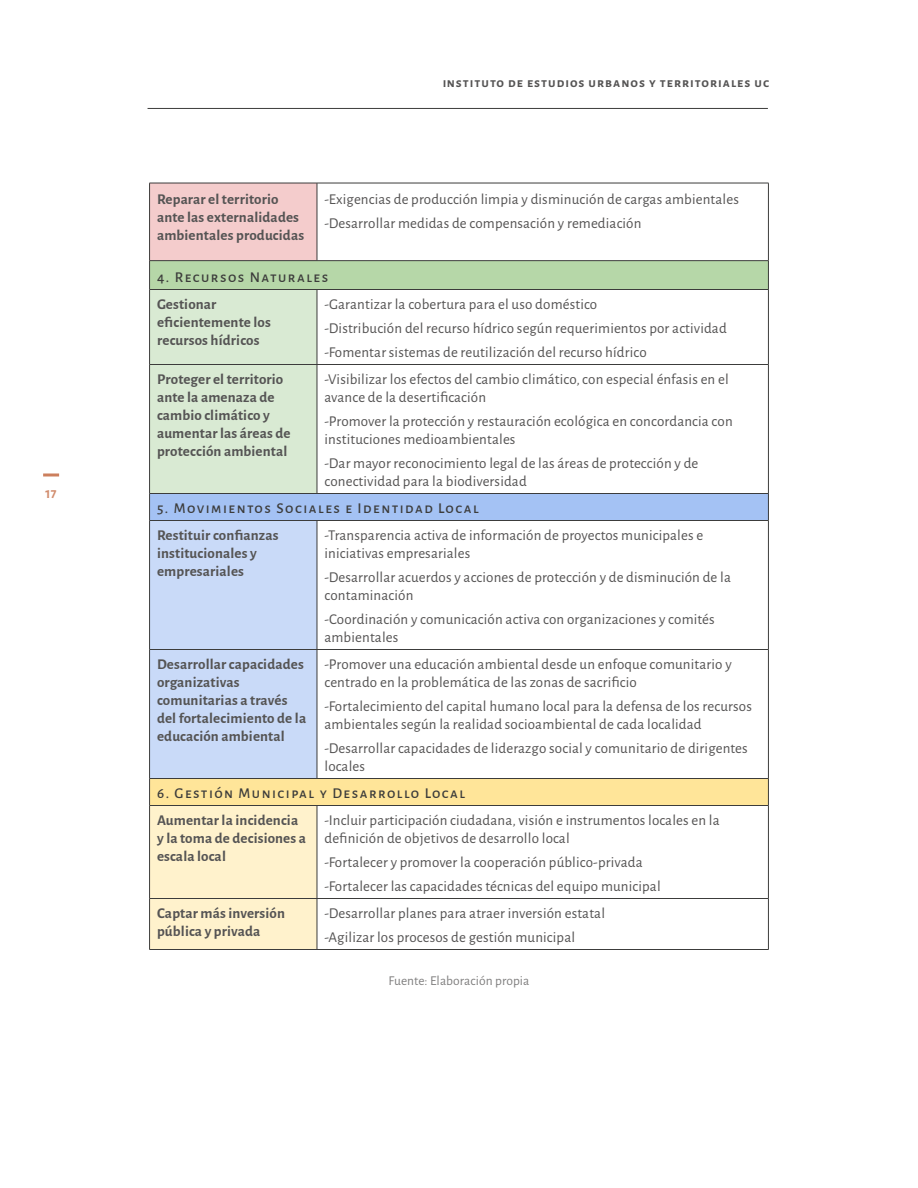
<style>
.page{position:relative;width:918px;height:1188px;background:#fff}
.page>*{position:absolute;margin:0;border:0;box-sizing:border-box;transform-origin:0 0}
.t1{font:15px/18px "Alegreya Sans";letter-spacing:.01em;color:#555454}
.t2{font:700 15px/18px "Alegreya Sans";letter-spacing:.01em;color:#555454}
.t3{font:500 15px "Alegreya Sans";letter-spacing:.1em;color:#3c3c3b}
.t4{font:700 13.5px "Alegreya Sans";letter-spacing:.075em;color:#555454}
.t5{font:13.5px "Alegreya Sans";letter-spacing:.005em;color:#818080}
.t6{font:700 13.5px "Alegreya Sans";color:#d18c6d}
</style>
<div class="page">
<div style="left:43px;top:473px;width:16px;height:3px;border:2px solid #cc7f5d"></div>
<hr style="left:148px;top:108px;width:620px;height:1px;background:#3c3c3b">
<div style="left:150px;top:183px;width:167px;height:78px;background:#f4cccc"></div>
<div style="left:150px;top:261px;width:618px;height:29px;background:#b6d7a8"></div>
<div style="left:150px;top:494px;width:618px;height:26px;background:#a4c2f4"></div>
<div style="left:150px;top:778px;width:618px;height:28px;background:#ffe599"></div>
<hr style="left:149px;top:183px;width:168px;height:1px;background:#3c3c3b">
<hr style="left:149px;top:183px;width:1px;height:77px;background:#3c3c3b">
<hr style="left:317px;top:183px;width:452px;height:1px;background:#3c3c3b">
<hr style="left:317px;top:183px;width:1px;height:77px;background:#3c3c3b">
<hr style="left:768px;top:183px;width:1px;height:77px;background:#3c3c3b">
<hr style="left:149px;top:260px;width:168px;height:1px;background:#3c3c3b">
<hr style="left:317px;top:260px;width:452px;height:1px;background:#3c3c3b">
<svg style="left:768px;top:261px;width:1px;height:28px"></svg>
<hr style="left:317px;top:289px;width:452px;height:1px;background:#3c3c3b">
<hr style="left:317px;top:290px;width:1px;height:74px;background:#3c3c3b">
<hr style="left:768px;top:290px;width:1px;height:74px;background:#3c3c3b">
<hr style="left:317px;top:364px;width:452px;height:1px;background:#3c3c3b">
<hr style="left:317px;top:365px;width:1px;height:128px;background:#3c3c3b">
<hr style="left:768px;top:365px;width:1px;height:128px;background:#3c3c3b">
<hr style="left:317px;top:493px;width:452px;height:1px;background:#3c3c3b">
<svg style="left:768px;top:494px;width:1px;height:26px"></svg>
<hr style="left:317px;top:520px;width:452px;height:1px;background:#3c3c3b">
<hr style="left:317px;top:521px;width:1px;height:128px;background:#3c3c3b">
<hr style="left:768px;top:521px;width:1px;height:128px;background:#3c3c3b">
<hr style="left:317px;top:649px;width:452px;height:1px;background:#3c3c3b">
<hr style="left:317px;top:650px;width:1px;height:128px;background:#3c3c3b">
<hr style="left:768px;top:650px;width:1px;height:128px;background:#3c3c3b">
<svg style="left:149px;top:261px;width:168px;height:688px;background:#c5cdc7"></svg>
<hr style="left:317px;top:778px;width:452px;height:1px;background:#3c3c3b">
<svg style="left:768px;top:779px;width:1px;height:26px"></svg>
<hr style="left:149px;top:805px;width:168px;height:1px;background:#3c3c3b">
<hr style="left:149px;top:806px;width:1px;height:92px;background:#3c3c3b">
<hr style="left:317px;top:805px;width:452px;height:1px;background:#3c3c3b">
<hr style="left:317px;top:806px;width:1px;height:92px;background:#3c3c3b">
<hr style="left:768px;top:806px;width:1px;height:92px;background:#3c3c3b">
<hr style="left:149px;top:898px;width:168px;height:1px;background:#3c3c3b">
<hr style="left:149px;top:899px;width:1px;height:50px;background:#3c3c3b">
<hr style="left:317px;top:898px;width:452px;height:1px;background:#3c3c3b">
<hr style="left:317px;top:899px;width:1px;height:50px;background:#3c3c3b">
<hr style="left:768px;top:899px;width:1px;height:50px;background:#3c3c3b">
<hr style="left:149px;top:949px;width:168px;height:1px;background:#3c3c3b">
<hr style="left:317px;top:949px;width:452px;height:1px;background:#3c3c3b">
<p class="t6" style="left:46px;top:484px;width:13px">17</p>
<p class="t4" style="left:442px;top:73px;width:329px">instituto de estudios urbanos y territoriales uc</p>
<p class="t2" style="left:157px;top:189px;width:149px">Reparar el territorio ante las externalidades ambientales producidas</p>
<p class="t1" style="left:324px;top:186px;width:416px;line-height:24px">-Exigencias de producción limpia y disminución de cargas ambientales -Desarrollar medidas de compensación y remediación</p>
<p class="t3" style="left:157px;top:267px;width:173px">4. Recursos Naturales</p>
<p class="t2" style="left:157px;top:294px;width:115px">Gestionar eficientemente los recursos hídricos</p>
<p class="t1" style="left:324px;top:291px;width:404px;line-height:24px">-Garantizar la cobertura para el uso doméstico<br>-Distribución del recurso hídrico según requerimientos por actividad -Fomentar sistemas de reutilización del recurso hídrico</p>
<p class="t2" style="left:157px;top:369px;width:135px">Proteger el territorio ante la amenaza de cambio climático y aumentar las áreas de protección ambiental</p>
<p class="t1" style="left:324px;top:369px;width:406px">-Visibilizar los efectos del cambio climático, con especial énfasis en el avance de la desertificación</p>
<p class="t1" style="left:324px;top:411px;width:410px">-Promover la protección y restauración ecológica en concordancia con instituciones medioambientales</p>
<p class="t1" style="left:324px;top:453px;width:375px">-Dar mayor reconocimiento legal de las áreas de protección y de conectividad para la biodiversidad</p>
<p class="t3" style="left:157px;top:498px;width:323px">5. Movimientos Sociales e Identidad Local</p>
<p class="t2" style="left:157px;top:525px;width:123px">Restituir confianzas institucionales y empresariales</p>
<p class="t1" style="left:324px;top:525px;width:380px">-Transparencia activa de información de proyectos municipales e iniciativas empresariales</p>
<p class="t1" style="left:324px;top:567px;width:408px">-Desarrollar acuerdos y acciones de protección y de disminución de la contaminación</p>
<p class="t1" style="left:324px;top:609px;width:392px">-Coordinación y comunicación activa con organizaciones y comités ambientales</p>
<p class="t2" style="left:157px;top:654px;width:151px">Desarrollar capacidades organizativas comunitarias a través del fortalecimiento de la educación ambiental</p>
<p class="t1" style="left:324px;top:654px;width:409px">-Promover una educación ambiental desde un enfoque comunitario y centrado en la problemática de las zonas de sacrificio</p>
<p class="t1" style="left:324px;top:696px;width:429px">-Fortalecimiento del capital humano local para la defensa de los recursos ambientales según la realidad socioambiental de cada localidad</p>
<p class="t1" style="left:324px;top:738px;width:425px">-Desarrollar capacidades de liderazgo social y comunitario de dirigentes locales</p>
<p class="t3" style="left:157px;top:783px;width:310px">6. Gestión Municipal y Desarrollo Local</p>
<p class="t2" style="left:157px;top:810px;width:151px">Aumentar la incidencia y la toma de decisiones a escala local</p>
<p class="t1" style="left:324px;top:810px;width:397px">-Incluir participación ciudadana, visión e instrumentos locales en la definición de objetivos de desarrollo local</p>
<p class="t1" style="left:324px;top:849px;width:338px;line-height:24px">-Fortalecer y promover la cooperación público-privada -Fortalecer las capacidades técnicas del equipo municipal</p>
<p class="t2" style="left:157px;top:903px;width:129px">Captar más inversión pública y privada</p>
<p class="t1" style="left:324px;top:900px;width:282px;line-height:24px">-Desarrollar planes para atraer inversión estatal -Agilizar los procesos de gestión municipal</p>
<p class="t5" style="left:389px;top:972px;width:142px">Fuente: Elaboración propia</p>
</div>
